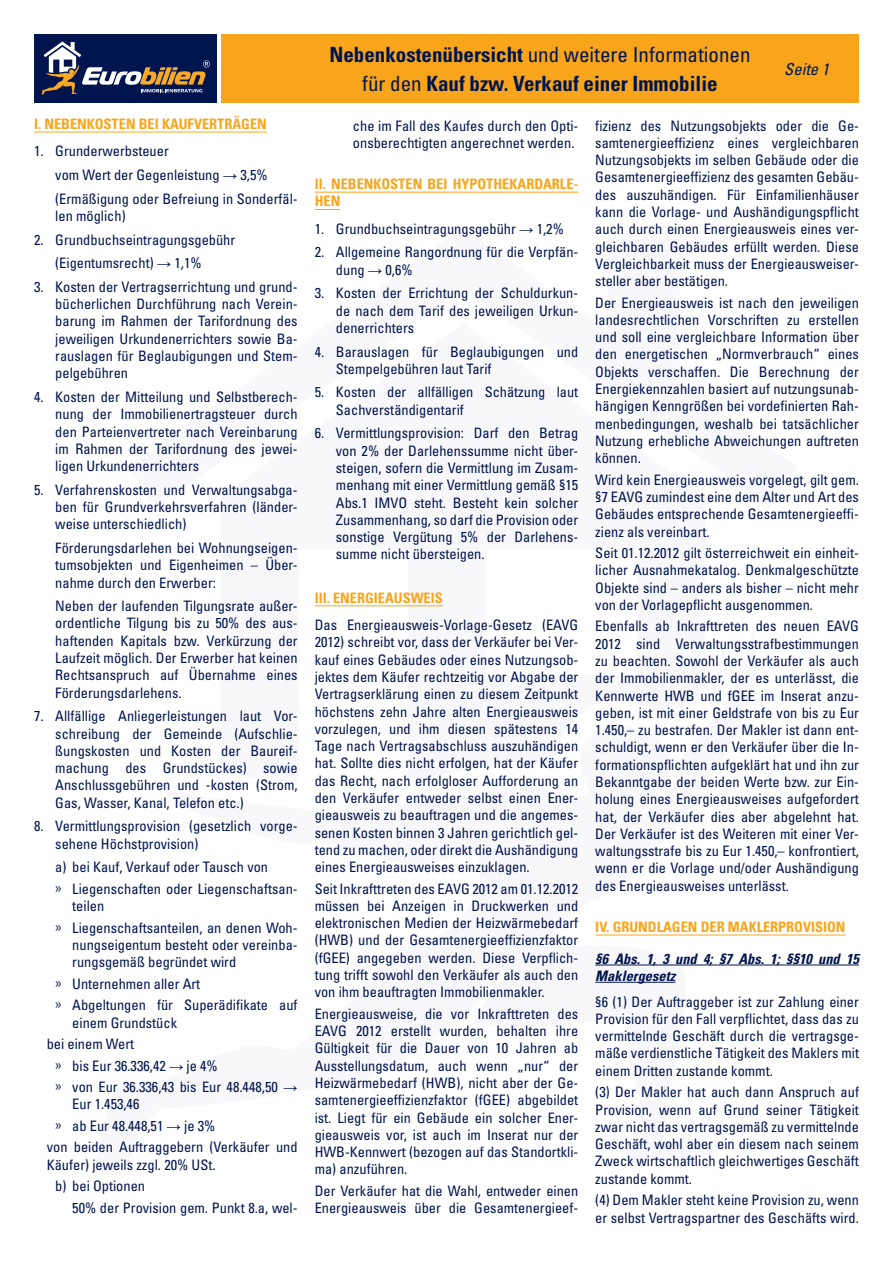
<style>
.page{position:relative;width:893px;height:1263px;background:#fff}
.page>*{position:absolute;margin:0;border:0;box-sizing:border-box;transform-origin:0 0}
.t1{font:700 condensed 21px/29.4px "Univers";color:#00144e;text-align:center}
.t2{font:italic condensed 16.5px "Univers";color:#00144e}
.t3{font:condensed 14.4px/17.2px "Univers";color:#00144e;text-align:justify}
.t4{font:700 condensed 14.4px/17.2px "Univers";color:#f9a51b}
.t5{font:italic 700 condensed 14.4px/17.2px "Univers";color:#00144e}
.s1{font-family:"Arial Narrow";font-stretch:normal}
.s2{font-weight:400}
</style>
<div class="page">
<svg style="left:34px;top:34px;width:825px;height:68px;background:#cb8c2a"></svg>
<hr style="left:34px;top:132px;width:233px;height:1px;background:#f9a51b">
<hr style="left:315px;top:192px;width:263px;height:1px;background:#f9a51b">
<svg style="left:315px;top:209px;width:25px;height:1px"></svg>
<hr style="left:315px;top:605px;width:128px;height:1px;background:#f9a51b">
<hr style="left:595px;top:935px;width:250px;height:1px;background:#f9a51b">
<hr style="left:595px;top:965px;width:264px;height:1px;background:#00144e">
<hr style="left:595px;top:982px;width:80px;height:1px;background:#00144e">
<p class="t4" style="left:34px;top:115px;width:234px">I. NEBENKOSTEN BEI KAUFVERTRÄGEN</p>
<p class="t3" style="left:55px;top:139px;width:244px;line-height:23.7px;text-align:left;text-indent:-21px">1. Grunderwerbsteuer<br>vom Wert der Gegenleistung <span class="s1">→</span> 3,5% (Ermäßigung oder Befreiung in Sonderfäl-</p>
<p class="t3" style="left:55px;top:207px;width:72px">len möglich)</p>
<p class="t3" style="left:55px;top:227px;width:181px;line-height:23.7px;text-indent:-21px">2. Grundbuchseintragungsgebühr (Eigentumsrecht) <span class="s1">→</span> 1,1%</p>
<p class="t3" style="left:55px;top:278px;width:244px;text-indent:-21px">3. Kosten der Vertragserrichtung und grund&shy;bücherlichen Durchführung nach Verein&shy;barung im Rahmen der Tarifordnung des jeweiligen Urkundenerrichters sowie Ba&shy;rauslagen für Beglaubigungen und Stem&shy;pelgebühren</p>
<p class="t3" style="left:55px;top:388px;width:244px;text-indent:-21px">4. Kosten der Mitteilung und Selbstberech&shy;nung der Immobilienertragsteuer durch den Parteienvertreter nach Vereinbarung im Rahmen der Tarifordnung des jewei&shy;ligen Urkundenerrichters</p>
<p class="t3" style="left:55px;top:481px;width:244px;text-indent:-21px">5. Verfahrenskosten und Verwaltungsabga&shy;ben für Grundverkehrsverfahren (länder&shy;weise unterschiedlich)</p>
<p class="t3" style="left:55px;top:539px;width:244px">Förderungsdarlehen bei Wohnungseigen&shy;tumsobjekten und Eigenheimen – Über&shy;nahme durch den Erwerber:</p>
<p class="t3" style="left:55px;top:597px;width:244px">Neben der laufenden Tilgungsrate außer&shy;ordentliche Tilgung bis zu 50% des aus&shy;haftenden Kapitals bzw. Verkürzung der Laufzeit möglich. Der Erwerber hat keinen Rechtsanspruch auf Übernahme eines Förderungsdarlehens.</p>
<p class="t3" style="left:55px;top:707px;width:244px;text-indent:-21px">7. Allfällige Anliegerleistungen laut Vor&shy;schreibung der Gemeinde (Aufschlie&shy;ßungskosten und Kosten der Baureif&shy;machung des Grundstückes) sowie Anschlussgebühren und -kosten (Strom, Gas, Wasser, Kanal, Telefon etc.)</p>
<p class="t3" style="left:55px;top:817px;width:244px;text-indent:-21px">8. Vermittlungsprovision (gesetzlich vorge&shy;sehene Höchstprovision)</p>
<p class="t3" style="left:72px;top:856px;width:227px;line-height:21.6px;text-indent:-17px">a) bei Kauf, Verkauf oder Tausch von<br>Liegenschaften oder Liegenschaftsan-</p>
<p class="t3" style="left:72px;top:895px;width:227px;line-height:21.6px">teilen<br>Liegenschaftsanteilen, an denen Woh-</p>
<p class="t3" style="left:72px;top:936px;width:227px">nungseigentum besteht oder vereinba&shy;rungsgemäß begründet wird</p>
<p class="t3" style="left:72px;top:972px;width:227px;line-height:21.6px">Unternehmen aller Art<br>Abgeltungen für Superädifikate auf</p>
<p class="t3" style="left:47px;top:1011px;width:132px;line-height:21.6px;text-indent:26px">einem Grundstück bei einem Wert</p>
<p class="t3" style="left:72px;top:1054px;width:227px;line-height:21.6px">bis Eur 36.336,42 <span class="s1">→</span> je 4%<br>von Eur 36.336,43 bis Eur 48.448,50 <span class="s1">→</span></p>
<p class="t3" style="left:72px;top:1095px;width:69px">Eur 1.453,46</p>
<p class="t3" style="left:72px;top:1117px;width:145px">ab Eur 48.448,51 <span class="s1">→</span> je 3%</p>
<p class="t3" style="left:47px;top:1138px;width:252px">von beiden Auftraggebern (Verkäufer und</p>
<p class="t3" style="left:55px;top:1154px;width:162px;line-height:21.6px;text-indent:-9px">Käufer) jeweils zzgl. 20% USt. b) bei Optionen</p>
<p class="t3" style="left:72px;top:1199px;width:227px">50% der Provision gem. Punkt 8.a, wel-</p>
<h1 class="t1" style="left:329px;top:39px;width:423px">Nebenkostenübersicht <span class="s2">und weitere Informationen für den</span> Kauf bzw. Verkauf einer Immobilie</h1>
<p class="t2" style="left:784px;top:58px;width:46px">Seite 1</p>
<p class="t3" style="left:353px;top:117px;width:227px">che im Fall des Kaufes durch den Opti&shy;onsberechtigten angerechnet werden.</p>
<p class="t4" style="left:315px;top:175px;width:265px">II. NEBENKOSTEN BEI HYPOTHEKARDARLE-<br>HEN</p>
<p class="t3" style="left:315px;top:220px;width:251px">1. Grundbuchseintragungsgebühr <span class="s1">→</span> 1,2%</p>
<p class="t3" style="left:336px;top:243px;width:244px;text-indent:-21px">2. Allgemeine Rangordnung für die Verpfän&shy;dung <span class="s1">→</span> 0,6%</p>
<p class="t3" style="left:336px;top:284px;width:244px;text-indent:-21px">3. Kosten der Errichtung der Schuldurkun&shy;de nach dem Tarif des jeweiligen Urkun&shy;denerrichters</p>
<p class="t3" style="left:336px;top:343px;width:244px;text-indent:-21px">4. Barauslagen für Beglaubigungen und<br>Stempelgebühren laut Tarif</p>
<p class="t3" style="left:336px;top:383px;width:244px;text-indent:-21px">5. Kosten der allfälligen Schätzung laut<br>Sachverständigentarif</p>
<p class="t3" style="left:336px;top:424px;width:244px;text-indent:-21px">6. Vermittlungsprovision: Darf den Betrag von 2% der Darlehenssumme nicht über&shy;steigen, sofern die Vermittlung im Zusam&shy;menhang mit einer Vermittlung gemäß §15<br>Abs.1 IMVO steht. Besteht kein solcher Zusammenhang, so darf die Provision oder sonstige Vergütung 5% der Darlehens&shy;summe nicht übersteigen.</p>
<p class="t4" style="left:315px;top:589px;width:130px">III. ENERGIEAUSWEIS</p>
<p class="t3" style="left:315px;top:616px;width:265px">Das Energieausweis-Vorlage-Gesetz (EAVG 2012) schreibt vor, dass der Verkäufer bei Ver&shy;kauf eines Gebäudes oder eines Nutzungsob&shy;jektes dem Käufer rechtzeitig vor Abgabe der Vertragserklärung einen zu diesem Zeitpunkt höchstens zehn Jahre alten Energieausweis vorzulegen, und ihm diesen spätestens 14<br>Tage nach Vertragsabschluss auszuhändigen hat. Sollte dies nicht erfolgen, hat der Käufer das Recht, nach erfolgloser Aufforderung an den Verkäufer entweder selbst einen Ener&shy;gieausweis zu beauftragen und die angemes&shy;senen Kosten binnen 3 Jahren gerichtlich gel&shy;tend zu machen, oder direkt die Aushändigung eines Energieausweises einzuklagen.</p>
<p class="t3" style="left:315px;top:880px;width:265px">Seit Inkrafttreten des EAVG 2012 am 01.12.2012 müssen bei Anzeigen in Druckwerken und elektronischen Medien der Heizwärmebedarf (HWB) und der Gesamtenergieeffizienzfaktor (fGEE) angegeben werden. Diese Verpflich&shy;tung trifft sowohl den Verkäufer als auch den von ihm beauftragten Immobilienmakler.</p>
<p class="t3" style="left:315px;top:1005px;width:265px">Energieausweise, die vor Inkrafttreten des EAVG 2012 erstellt wurden, behalten ihre Gültigkeit für die Dauer von 10 Jahren ab Ausstellungsdatum, auch wenn „nur“ der Heizwärmebedarf (HWB), nicht aber der Ge&shy;samtenergieeffizienzfaktor (fGEE) abgebildet ist. Liegt für ein Gebäude ein solcher Ener&shy;gieausweis vor, ist auch im Inserat nur der HWB-Kennwert (bezogen auf das Standortkli&shy;ma) anzuführen.</p>
<p class="t3" style="left:315px;top:1182px;width:265px">Der Verkäufer hat die Wahl, entweder einen<br>Energieausweis über die Gesamtenergieef-</p>
<p class="t3" style="left:595px;top:117px;width:265px">fizienz des Nutzungsobjekts oder die Ge&shy;samtenergieeffizienz eines vergleichbaren Nutzungsobjekts im selben Gebäude oder die Gesamtenergieeffizienz des gesamten Gebäu&shy;des auszuhändigen. Für Einfamilienhäuser kann die Vorlage- und Aushändigungspflicht auch durch einen Energieausweis eines ver&shy;gleichbaren Gebäudes erfüllt werden. Diese Vergleichbarkeit muss der Energieausweiser&shy;steller aber bestätigen.</p>
<p class="t3" style="left:595px;top:294px;width:265px">Der Energieausweis ist nach den jeweiligen landesrechtlichen Vorschriften zu erstellen und soll eine vergleichbare Information über den energetischen „Normverbrauch“ eines Objekts verschaffen. Die Berechnung der Energiekennzahlen basiert auf nutzungsunab&shy;hängigen Kenngrößen bei vordefinierten Rah&shy;menbedingungen, weshalb bei tatsächlicher Nutzung erhebliche Abweichungen auftreten können.</p>
<p class="t3" style="left:595px;top:471px;width:265px">Wird kein Energieausweis vorgelegt, gilt gem. §7 EAVG zumindest eine dem Alter und Art des Gebäudes entsprechende Gesamtenergieeffi&shy;zienz als vereinbart.</p>
<p class="t3" style="left:595px;top:544px;width:265px">Seit 01.12.2012 gilt österreichweit ein einheit&shy;licher Ausnahmekatalog. Denkmalgeschützte Objekte sind – anders als bisher – nicht mehr von der Vorlagepflicht ausgenommen.</p>
<p class="t3" style="left:595px;top:617px;width:265px">Ebenfalls ab Inkrafttreten des neuen EAVG 2012 sind Verwaltungsstrafbestimmungen zu beachten. Sowohl der Verkäufer als auch der Immobilienmakler, der es unterlässt, die Kennwerte HWB und fGEE im Inserat anzu&shy;geben, ist mit einer Geldstrafe von bis zu Eur 1.450,– zu bestrafen. Der Makler ist dann ent&shy;schuldigt, wenn er den Verkäufer über die In&shy;formationspflichten aufgeklärt hat und ihn zur Bekanntgabe der beiden Werte bzw. zur Ein&shy;holung eines Energieausweises aufgefordert hat, der Verkäufer dies aber abgelehnt hat.<br>Der Verkäufer ist des Weiteren mit einer Ver&shy;waltungsstrafe bis zu Eur 1.450,– konfrontiert, wenn er die Vorlage und/oder Aushändigung des Energieausweises unterlässt.</p>
<p class="t4" style="left:595px;top:918px;width:252px">IV. GRUNDLAGEN DER MAKLERPROVISION</p>
<p class="t5" style="left:595px;top:950px;width:265px">§6 Abs. 1, 3 und 4; §7 Abs. 1; §§10 und 15<br>Maklergesetz</p>
<p class="t3" style="left:595px;top:993px;width:265px">§6 (1) Der Auftraggeber ist zur Zahlung einer Provision für den Fall verpflichtet, dass das zu vermittelnde Geschäft durch die vertragsge&shy;mäße verdienstliche Tätigkeit des Maklers mit einem Dritten zustande kommt.</p>
<p class="t3" style="left:595px;top:1083px;width:265px">(3) Der Makler hat auch dann Anspruch auf Provision, wenn auf Grund seiner Tätigkeit zwar nicht das vertragsgemäß zu vermittelnde Geschäft, wohl aber ein diesem nach seinem Zweck wirtschaftlich gleichwertiges Geschäft zustande kommt.</p>
<p class="t3" style="left:595px;top:1191px;width:265px">(4) Dem Makler steht keine Provision zu, wenn er selbst Vertragspartner des Geschäfts wird.</p>
</div>
